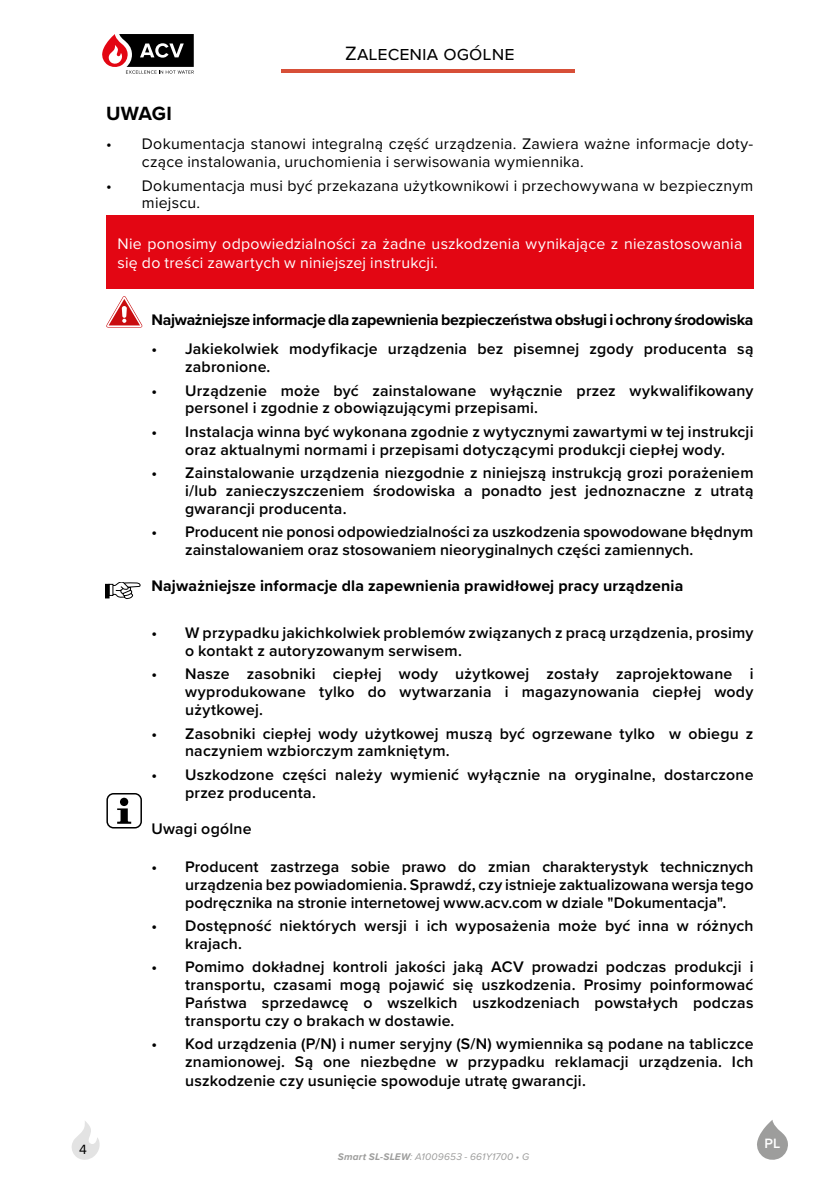
<style>
.page{position:relative;width:840px;height:1191px;background:#fff}
.page>*{position:absolute;margin:0;border:0;box-sizing:border-box;transform-origin:0 0}
.t1{font:20px "Proxima Nova";color:#000}
.t2{font:700 19.8px "Proxima Nova";letter-spacing:-.005em;color:#000}
.t3{font:600 15.8px/17.8px "Proxima Nova";letter-spacing:.01em;color:#000}
.t4{font:15.8px/17.8px "Proxima Nova";letter-spacing:.015em;color:#000}
.t5{font:15.8px/19px "Proxima Nova";letter-spacing:.015em;color:#fff}
.t6{font:700 15.8px "Proxima Nova";letter-spacing:-.015em;color:#000}
.t7{font:700 15.8px "Proxima Nova";letter-spacing:.01em;color:#000}
.t8{font:600 14px "Proxima Nova";color:#fff}
.t9{font:13.8px "Proxima Nova";color:#000}
.t10{font:italic 10px "Proxima Nova";letter-spacing:.02em;color:#9d9d9c}
.s1{font-weight:700}
</style>
<div class="page">
<div style="left:106px;top:215px;width:647px;height:74px;background:#e30613"></div>
<svg style="left:106px;top:296px;width:37px;height:31px"></svg>
<div style="left:122px;top:306px;width:5px;height:12px;background:#fff;border-radius:2px"></div>
<div style="left:105px;top:584px;width:4px;height:14px;border:1px solid #000"></div>
<svg style="left:108px;top:582px;width:32px;height:17px"></svg>
<svg style="left:106px;top:793px;width:36px;height:35px"></svg>
<svg style="left:102px;top:34px;width:92px;height:40px"></svg>
<svg style="left:757px;top:1120px;width:31px;height:40px"></svg>
<svg style="left:72px;top:1121px;width:28px;height:39px"></svg>
<hr style="left:281px;top:69px;width:293px;height:4px;background:#d74f38">
<p class="t9" style="left:79px;top:1139px;width:9px">4</p>
<p class="t1" style="left:345px;top:38px;width:171px">Zalecenia ogólne</p>
<p class="t2" style="left:106px;top:99px;width:67px">UWAGI</p>
<p class="t4" style="left:142px;top:134px;width:612px;text-indent:-36px">• Dokumentacja stanowi integralną część urządzenia. Zawiera ważne informacje doty&shy;czące instalowania, uruchomienia i serwisowania wymiennika.</p>
<p class="t4" style="left:142px;top:176px;width:612px;text-indent:-36px">• Dokumentacja musi być przekazana użytkownikowi i przechowywana w bezpiecznym miejscu.</p>
<p class="t5" style="left:117px;top:233px;width:626px">Nie ponosimy odpowiedzialności za żadne uszkodzenia wynikające z niezastosowania się do treści zawartych w niniejszej instrukcji.</p>
<p class="t6" style="left:151px;top:308px;width:603px">Najważniejsze informacje dla zapewnienia bezpieczeństwa obsługi i ochrony środowiska</p>
<p class="t3" style="left:185px;top:339px;width:569px;text-indent:-34px">• Jakiekolwiek modyfikacje urządzenia bez pisemnej zgody producenta są zabronione.</p>
<p class="t3" style="left:185px;top:381px;width:569px;text-indent:-34px">• Urządzenie może być zainstalowane wyłącznie przez wykwalifikowany personel i zgodnie z obowiązującymi przepisami.</p>
<p class="t3" style="left:151px;top:422px;width:603px;text-align:center">• Instalacja winna być wykonana zgodnie z wytycznymi zawartymi w tej instrukcji oraz aktualnymi normami i przepisami dotyczącymi produkcji ciepłej wody.</p>
<p class="t3" style="left:185px;top:463px;width:569px;text-align:justify;text-indent:-34px">• Zainstalowanie urządzenia niezgodnie z niniejszą instrukcją grozi porażeniem i/lub zanieczyszczeniem środowiska a ponadto jest jednoznaczne z utratą gwarancji producenta.</p>
<p class="t3" style="left:185px;top:523px;width:569px;text-indent:-34px">• Producent nie ponosi odpowiedzialności za uszkodzenia spowodowane błędnym zainstalowaniem oraz stosowaniem nieoryginalnych części zamiennych.</p>
<p class="t7" style="left:151px;top:574px;width:533px">Najważniejsze informacje dla zapewnienia prawidłowej pracy urządzenia</p>
<p class="t3" style="left:185px;top:623px;width:569px;text-indent:-34px">• W przypadku jakichkolwiek problemów związanych z pracą urządzenia, prosimy o kontakt z autoryzowanym serwisem.</p>
<p class="t3" style="left:185px;top:665px;width:569px;text-align:justify;text-indent:-34px">• Nasze zasobniki ciepłej wody użytkowej zostały zaprojektowane i wyprodukowane tylko do wytwarzania i magazynowania ciepłej wody użytkowej.</p>
<p class="t3" style="left:185px;top:724px;width:569px;text-indent:-34px">• Zasobniki ciepłej wody użytkowej muszą być ogrzewane tylko w obiegu z naczyniem wzbiorczym zamkniętym.</p>
<p class="t3" style="left:185px;top:765px;width:569px;text-indent:-34px">• Uszkodzone części należy wymienić wyłącznie na oryginalne, dostarczone przez producenta.</p>
<p class="t3" style="left:151px;top:819px;width:102px">Uwagi ogólne</p>
<p class="t3" style="left:185px;top:857px;width:569px;text-align:justify;text-indent:-34px">• Producent zastrzega sobie prawo do zmian charakterystyk technicznych urządzenia bez powiadomienia. Sprawdź, czy istnieje zaktualizowana wersja tego podręcznika na stronie internetowej www.acv.com w dziale "Dokumentacja".</p>
<p class="t3" style="left:185px;top:916px;width:569px;text-indent:-34px">• Dostępność niektórych wersji i ich wyposażenia może być inna w różnych krajach.</p>
<p class="t3" style="left:185px;top:957px;width:569px;text-align:justify;text-indent:-34px">• Pomimo dokładnej kontroli jakości jaką ACV prowadzi podczas produkcji i transportu, czasami mogą pojawić się uszkodzenia. Prosimy poinformować Państwa sprzedawcę o wszelkich uszkodzeniach powstałych podczas transportu czy o brakach w dostawie.</p>
<p class="t3" style="left:185px;top:1034px;width:569px;line-height:18.4px;text-align:justify;text-indent:-34px">• Kod urządzenia (P/N) i numer seryjny (S/N) wymiennika są podane na tabliczce znamionowej. Są one niezbędne w przypadku reklamacji urządzenia. Ich uszkodzenie czy usunięcie spowoduje utratę gwarancji.</p>
<p class="t10" style="left:338px;top:1149px;width:193px"><span class="s1">Smart SL-SLEW</span>: A1009653 - 661Y1700 • G</p>
<p class="t8" style="left:764px;top:1132px;width:17px">PL</p>
</div>
